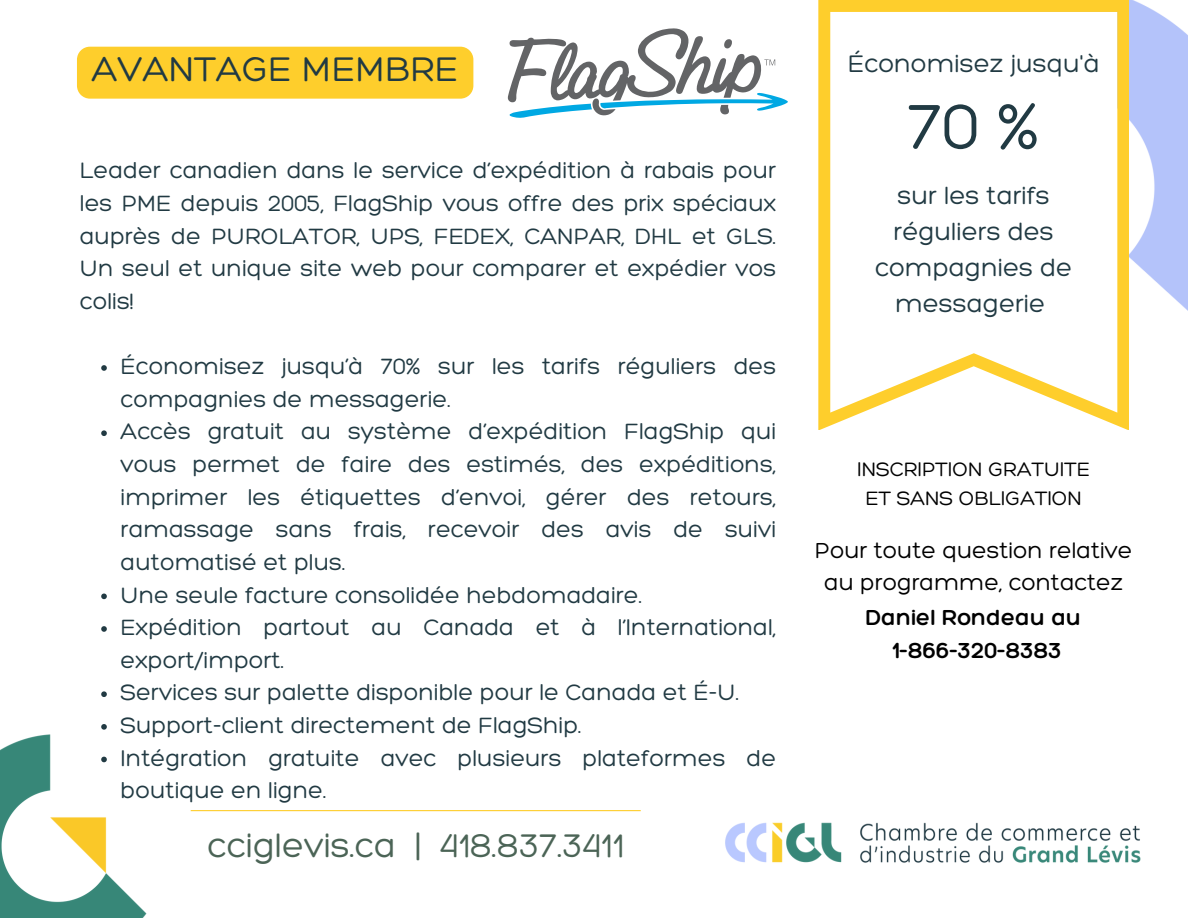
<style>
.page{position:relative;width:1188px;height:918px;background:#fff}
.page>*{position:absolute;margin:0;border:0;box-sizing:border-box;transform-origin:0 0}
.t1{font:68.4px "Hero";color:#213a43}
.t2{font:37.05px "Hero";color:#213a43}
.t3{font:35.55px "Hero";color:#4b6456}
.t4{font:26.1px/36px "Hero";color:#213a43;text-align:center}
.t5{font:24px/32.7px "Hero";color:#213a43}
.t6{font:23.55px/32.7px "Hero";color:#000;text-align:center}
.t7{font:300 23.55px/32.7px "Hero";color:#000;text-align:center}
.t8{font:21px/29.2px "Hero";color:#000;text-align:center}
</style>
<div class="page">
<img style="left:1129px;top:0;width:59px;height:311px">
<svg style="left:818px;top:0;width:311px;height:430px"></svg>
<svg style="left:508px;top:28px;width:280px;height:90px"></svg>
<div style="left:77px;top:47px;width:396px;height:52px;background:#fece2c"></div>
<svg style="left:101px;top:365px;width:6px;height:6px"></svg>
<svg style="left:101px;top:430px;width:6px;height:6px"></svg>
<svg style="left:101px;top:594px;width:6px;height:5px"></svg>
<svg style="left:101px;top:626px;width:6px;height:6px"></svg>
<svg style="left:101px;top:691px;width:6px;height:6px"></svg>
<img style="left:725px;top:822px;width:416px;height:41px">
<img style="left:0;top:724px;width:147px;height:194px">
<hr style="left:191px;top:810px;width:450px;height:1px;background:#fece2c">
<p class="t2" style="left:92px;top:53px;width:368px">AVANTAGE MEMBRE</p>
<h3 class="t5" style="left:80px;top:156px;width:698px;text-align:justify">Leader canadien dans le service d’expédition à rabais pour les PME depuis 2005, FlagShip vous offre des prix spéciaux auprès de PUROLATOR, UPS, FEDEX, CANPAR, DHL et GLS.<br>Un seul et unique site web pour comparer et expédier vos colis!</h3>
<p class="t5" style="left:121px;top:352px;width:657px">Économisez jusqu’à 70% sur les tarifs réguliers des compagnies de messagerie.</p>
<p class="t5" style="left:121px;top:417px;width:657px;text-align:justify">Accès gratuit au système d’expédition FlagShip qui vous permet de faire des estimés, des expéditions, imprimer les étiquettes d’envoi, gérer des retours, ramassage sans frais, recevoir des avis de suivi automatisé et plus.</p>
<p class="t5" style="left:121px;top:580px;width:523px">Une seule facture consolidée hebdomadaire.</p>
<p class="t5" style="left:121px;top:613px;width:657px">Expédition partout au Canada et à l’International, export/import.</p>
<p class="t5" style="left:121px;top:678px;width:620px">Services sur palette disponible pour le Canada et É-U.</p>
<p class="t5" style="left:121px;top:711px;width:462px">Support-client directement de FlagShip.</p>
<p class="t5" style="left:121px;top:743px;width:657px">Intégration gratuite avec plusieurs plateformes de boutique en ligne.</p>
<p class="t3" style="left:208px;top:830px;width:418px">cciglevis.ca | 418.837.3411</p>
<h1 class="t4" style="left:848px;top:48px;width:254px">Économisez jusqu'à</h1>
<h1 class="t1" style="left:907px;top:97px;width:134px">70 %</h1>
<h1 class="t4" style="left:875px;top:179px;width:199px">sur les tarifs réguliers des compagnies de messagerie</h1>
<p class="t8" style="left:857px;top:456px;width:235px">INSCRIPTION GRATUITE<br>ET SANS OBLIGATION</p>
<p class="t6" style="left:815px;top:535px;width:319px">Pour toute question relative au programme, contactez</p>
<p class="t7" style="left:866px;top:600px;width:217px">Daniel Rondeau au<br>1-866-320-8383</p>
</div>
